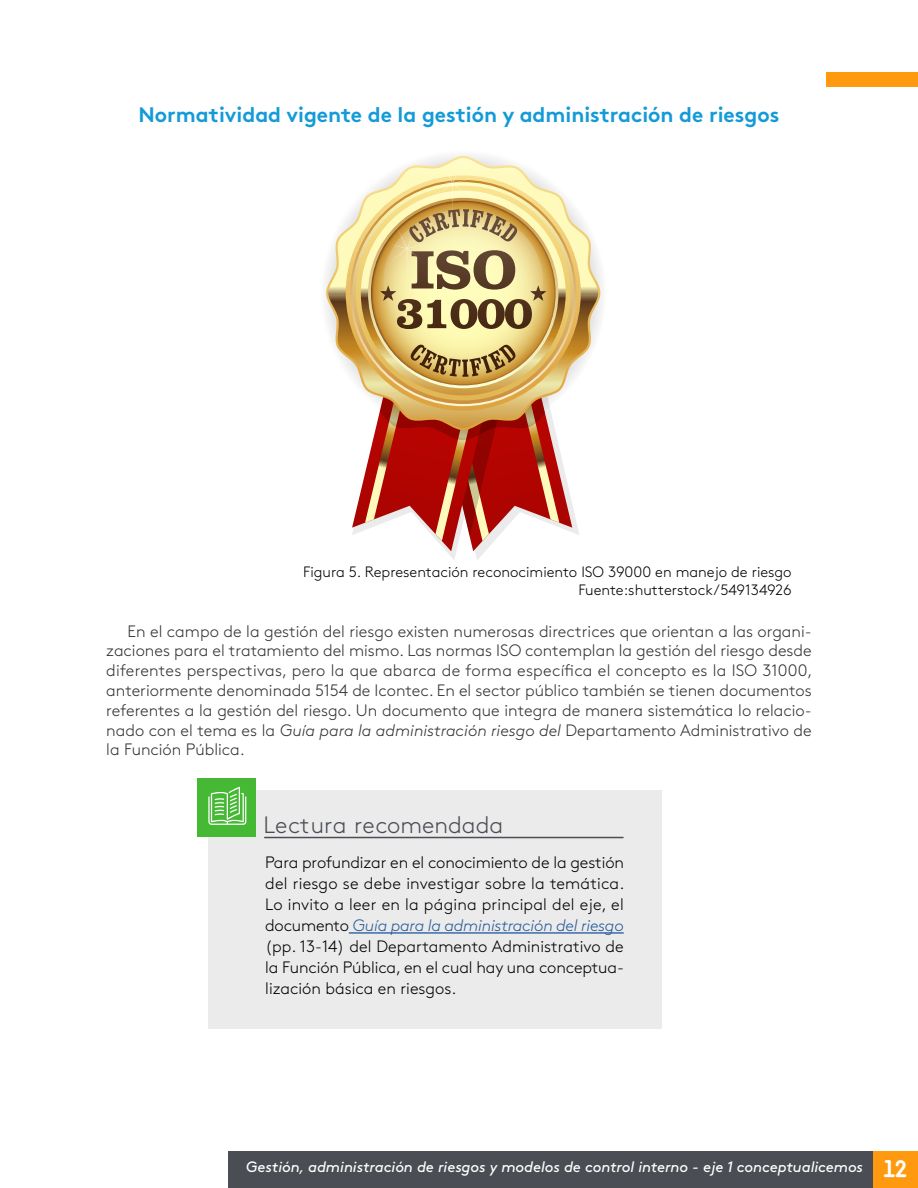
<style>
.page{position:relative;width:918px;height:1188px;background:#fff}
.page>*{position:absolute;margin:0;border:0;box-sizing:border-box;transform-origin:0 0}
.t1{font:300 23.7px "Brown Std";color:#4a4d54}
.t2{font:21px "Brown Std Bold Alt";color:#149bd7}
.t3{font:300 16.5px/19.8px "Brown Std";color:#333;text-align:justify}
.t4{font:300 16.5px/21px "Brown Std";color:#000}
.t5{font:300 15px/18px "Brown Std";color:#000;text-align:right}
.t6{font:italic 15px "Brown Std";letter-spacing:-.005em;color:#fff}
.s1{font-style:italic}
.s2{font-style:italic;color:#275b9b}
.s3{font-family:"Areandina Voz";font-style:normal;font-size:24px}
</style>
<div class="page">
<div style="left:229px;top:1151px;width:644px;height:37px;background:#4a4d54"></div>
<div style="left:826px;top:72px;width:92px;height:15px;background:#ff990f"></div>
<div style="left:873px;top:1151px;width:45px;height:37px;background:#ff990f"></div>
<svg style="left:446px;top:505px;width:133px;height:55px"></svg>
<svg style="left:328px;top:158px;width:270px;height:221px"></svg>
<svg style="left:352px;top:162px;width:220px;height:389px"></svg>
<div style="left:209px;top:790px;width:453px;height:238px;background:#ebebeb"></div>
<hr style="left:265px;top:837px;width:358px;height:1px;background:#4a4d54">
<div style="left:198px;top:778px;width:58px;height:59px;background:#45b933"></div>
<svg style="left:208px;top:787px;width:38px;height:38px"></svg>
<hr style="left:349px;top:932px;width:275px;height:2px;background:#275b9b">
<p class="t2" style="left:139px;top:102px;width:642px">Normatividad vigente de la gestión y administración de riesgos</p>
<p class="t5" style="left:303px;top:563px;width:490px">Figura 5. Representación reconocimiento ISO 39000 en manejo de riesgo<br>Fuente:shutterstock/549134926</p>
<p class="t3" style="left:106px;top:621px;width:708px;text-indent:21px">En el campo de la gestión del riesgo existen numerosas directrices que orientan a las organi&shy;zaciones para el tratamiento del mismo. Las normas ISO contemplan la gestión del riesgo desde diferentes perspectivas, pero la que abarca de forma específica el concepto es la ISO 31000, anteriormente denominada 5154 de Icontec. En el sector público también se tienen documentos referentes a la gestión del riesgo. Un documento que integra de manera sistemática lo relacio&shy;nado con el tema es la <span class="s1">Guía para la administración riesgo del</span> Departamento Administrativo de la Función Pública.</p>
<h1 class="t1" style="left:263px;top:812px;width:241px">Lectura recomendada</h1>
<p class="t4" style="left:265px;top:852px;width:360px">Para profundizar en el conocimiento de la gestión del riesgo se debe investigar sobre la temática.<br>Lo invito a leer en la página principal del eje, el documento <span class="s2">Guía para la administración del riesgo </span>(pp. 13-14) del Departamento Administrativo de la Función Pública, en el cual hay una conceptua&shy;lización básica en riesgos.</p>
<p class="t6" style="left:246px;top:1158px;width:663px">Gestión, administración de riesgos y modelos de control interno - eje 1 conceptualicemos <span class="s3">12</span></p>
</div>
